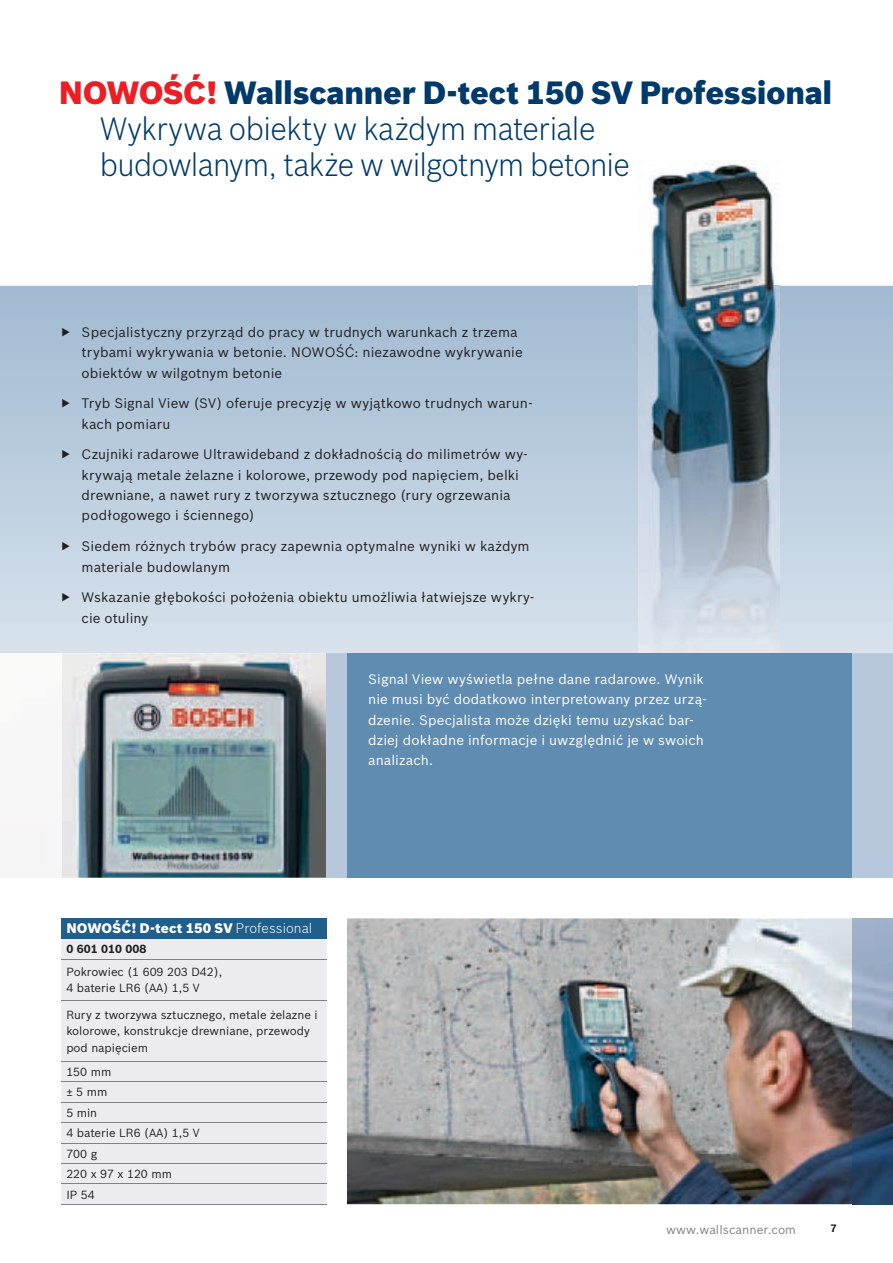
<style>
.page{position:relative;width:893px;height:1263px;background:#fff}
.page>*{position:absolute;margin:0;border:0;box-sizing:border-box;transform-origin:0 0}
.t1{font:300 31.5px/35.7px "Bosch Sans";letter-spacing:-.02em;color:#003a6a;scale:.96 1}
.t2{font:13.5px/20.4px "Bosch Sans";letter-spacing:.01em;color:#231f20}
.t3{font:13.5px/20.4px "Bosch Sans";letter-spacing:.005em;color:#fff}
.t4{font:900 13.5px "Bosch Sans";letter-spacing:.01em;color:#fff}
.t5{font:12px "Bosch Sans";letter-spacing:.005em;color:#808285}
.t6{font:11.55px/20.4px "Bosch Sans";color:#231f20}
.t7{font:700 11.55px "Bosch Sans";color:#231f20}
.t8{font:700 10.5px "Bosch Sans";color:#231f20}
.s1{font-weight:900;color:#ee1d23}
.s2{font-weight:900}
.s3{font-weight:300}
</style>
<div class="page">
<svg style="left:0;top:286px;width:893px;height:367px;background:#bbcdde"></svg>
<img style="left:639px;top:162px;width:140px;height:491px">
<img style="left:347px;top:918px;width:505px;height:286px">
<img style="left:852px;top:918px;width:41px;height:286px">
<img style="left:62px;top:653px;width:265px;height:225px">
<div style="left:327px;top:653px;width:566px;height:225px;background:#608cb2"></div>
<div style="left:852px;top:653px;width:41px;height:225px;background:#b7c8dd"></div>
<div style="left:327px;top:653px;width:20px;height:225px;background:#b7c8dd"></div>
<div style="left:61px;top:918px;width:266px;height:21px;background:#205e8b"></div>
<div style="left:61px;top:939px;width:266px;height:265px;background:#ececee"></div>
<hr style="left:61px;top:959px;width:266px;height:1px;background:#808285">
<hr style="left:61px;top:1000px;width:266px;height:1px;background:#808285">
<hr style="left:61px;top:1061px;width:266px;height:1px;background:#808285">
<hr style="left:61px;top:1081px;width:266px;height:1px;background:#808285">
<hr style="left:61px;top:1102px;width:266px;height:1px;background:#808285">
<hr style="left:61px;top:1122px;width:266px;height:1px;background:#808285">
<hr style="left:61px;top:1143px;width:266px;height:1px;background:#808285">
<hr style="left:61px;top:1163px;width:266px;height:1px;background:#808285">
<hr style="left:61px;top:1183px;width:266px;height:1px;background:#808285">
<hr style="left:61px;top:1204px;width:266px;height:1px;background:#808285">
<h1 class="t1" style="left:100px;top:73px;width:765px;text-indent:-41px"><span class="s1">NOWOŚĆ!</span> <span class="s2">Wallscanner D-tect 150 SV Professional<br></span>Wykrywa obiekty w każdym materiale<br>budowlanym, także w wilgotnym betonie</h1>
<p class="t2" style="left:82px;top:321px;width:443px;text-indent:-20px">▶ Specjalistyczny przyrząd do pracy w trudnych warunkach z trzema trybami wykrywania w betonie. NOWOŚĆ: niezawodne wykrywanie obiektów w wilgotnym betonie</p>
<p class="t2" style="left:82px;top:392px;width:452px;text-indent:-20px">▶ Tryb Signal View (SV) oferuje precyzję w wyjątkowo trudnych warun&shy;kach pomiaru</p>
<p class="t2" style="left:82px;top:443px;width:447px;text-indent:-20px">▶ Czujniki radarowe Ultrawideband z dokładnością do milimetrów wy&shy;krywają metale żelazne i kolorowe, przewody pod napięciem, belki drewniane, a nawet rury z tworzywa sztucznego (rury ogrzewania podłogowego i ściennego)</p>
<p class="t2" style="left:82px;top:535px;width:450px;text-indent:-20px">▶ Siedem różnych trybów pracy zapewnia optymalne wyniki w każdym materiale budowlanym</p>
<p class="t2" style="left:82px;top:586px;width:454px;text-indent:-20px">▶ Wskazanie głębokości położenia obiektu umożliwia łatwiejsze wykry&shy;cie otuliny</p>
<p class="t3" style="left:368px;top:668px;width:340px">Signal View wyświetla pełne dane radarowe. Wynik nie musi być dodatkowo interpretowany przez urzą&shy;dzenie. Specjalista może dzięki temu uzyskać bar&shy;dziej dokładne informacje i uwzględnić je w swoich analizach.</p>
<p class="t4" style="left:66px;top:917px;width:247px">NOWOŚĆ! D-tect 150 SV <span class="s3">Professional</span></p>
<p class="t7" style="left:66px;top:940px;width:81px">0 601 010 008</p>
<p class="t6" style="left:66px;top:963px;width:157px;line-height:16.4px">Pokrowiec (1 609 203 D42),<br>4 baterie LR6 (AA) 1,5 V</p>
<p class="t6" style="left:66px;top:1006px;width:253px;line-height:16.4px">Rury z tworzywa sztucznego, metale żelazne i kolorowe, konstrukcje drewniane, przewody pod napięciem</p>
<p class="t6" style="left:66px;top:1061px;width:135px">150 mm<br>± 5 mm<br>5 min<br>4 baterie LR6 (AA) 1,5 V<br>700 g<br>220 x 97 x 120 mm<br>IP 54</p>
<p class="t5" style="left:666px;top:1220px;width:131px">www.wallscanner.com</p>
<p class="t8" style="left:830px;top:1220px;width:8px">7</p>
</div>
